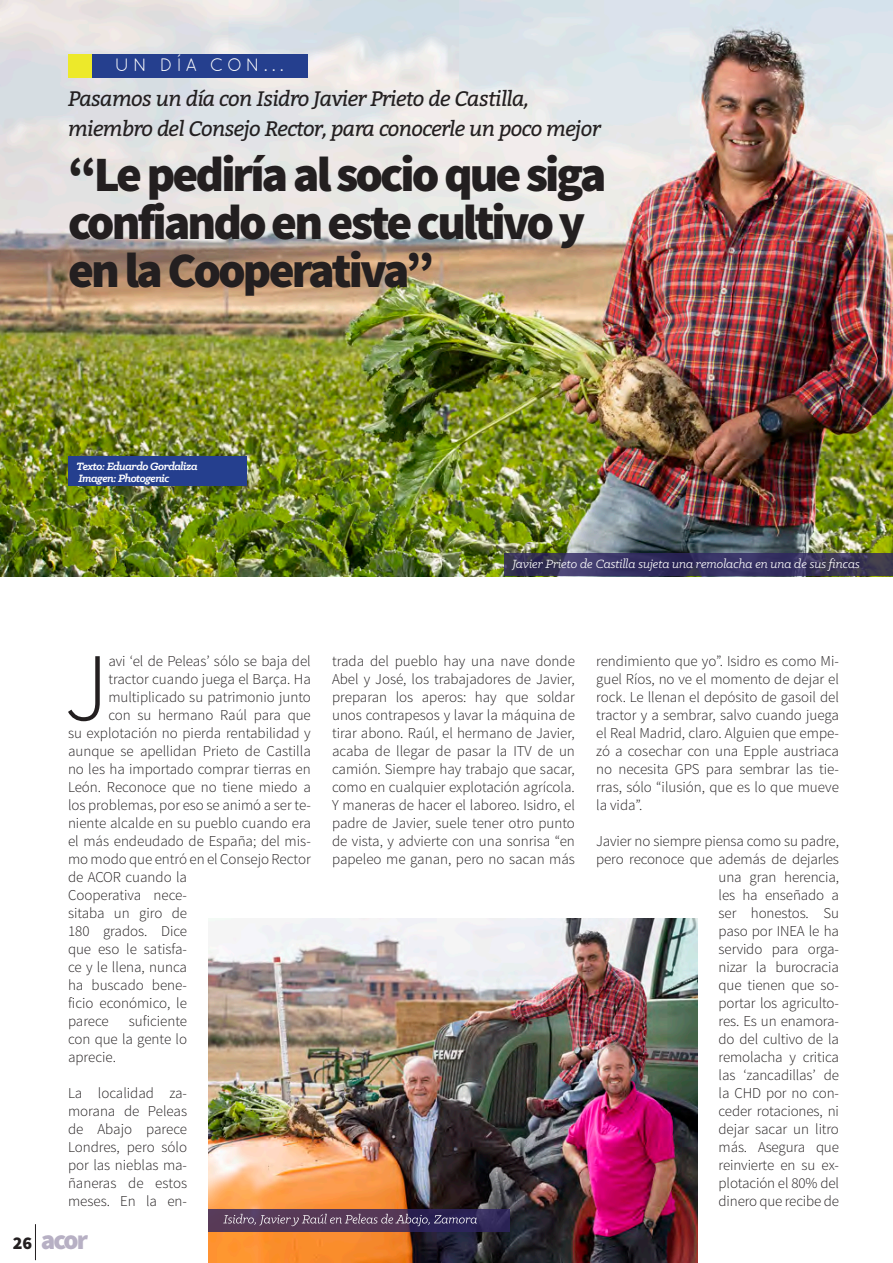
<style>
.page{position:relative;width:893px;height:1263px;background:#fff}
.page>*{position:absolute;margin:0;border:0;box-sizing:border-box;transform-origin:0 0}
.Texto_articulo{font:300 96.9px "Source Sans Pro";color:#231f20}
.t1{font:900 49.5px/48px "Source Sans Pro";letter-spacing:-.06em;color:#231f20}
.t2{font:900 27px "Source Sans Pro";color:#b7b0c4}
.SUbtitulos{font:italic 21px "Bitter";letter-spacing:-.03em;color:#231f20}
.t3{font:18px "Quicksand";letter-spacing:.195em;color:#fff}
.Texto_articulo-2{font:300 15px/18px "Source Sans Pro";color:#231f20;text-align:justify}
.t4{font:italic 13.5px "Klinic Slab";letter-spacing:-.01em;color:#fff}
.t5{font:italic 700 12px "Klinic Slab";letter-spacing:-.04em;color:#fff}
.s1{font-size:18px;color:#231f20}
</style>
<div class="page">
<hr style="left:35px;top:1224px;width:1px;height:36px;background:#231f20">
<img style="left:0;top:0;width:893px;height:576px">
<div style="left:90px;top:54px;width:218px;height:23px;background:#253f8e"></div>
<div style="left:68px;top:54px;width:23px;height:23px;background:#ede92a"></div>
<div style="left:68px;top:456px;width:179px;height:30px;background:#253f8e"></div>
<img style="left:208px;top:918px;width:489px;height:345px">
<svg style="left:505px;top:554px;width:388px;height:22px"></svg>
<svg style="left:208px;top:1209px;width:302px;height:22px;fill:#563957"></svg>
<svg style="left:223px;top:1214px;width:254px;height:12px"></svg>
<p class="t3" style="left:115px;top:54px;width:170px">UN DÍA CON...</p>
<p class="SUbtitulos" style="left:68px;top:84px;width:462px">Pasamos un día con Isidro Javier Prieto de Castilla,</p>
<p class="SUbtitulos" style="left:68px;top:113px;width:534px">miembro del Consejo Rector, para conocerle un poco mejor</p>
<p class="t1" style="left:68px;top:153px;width:540px">“Le pediría al socio que siga confiando en este cultivo y en la Cooperativa”</p>
<p class="t5" style="left:77px;top:458px;width:123px">Texto: Eduardo Gordaliza</p>
<p class="t5" style="left:79px;top:470px;width:92px">Imagen: Photogenic</p>
<p class="t4" style="left:512px;top:555px;width:349px">Javier Prieto de Castilla sujeta una remolacha en una de sus fincas</p>
<p class="Texto_articulo" style="left:64px;top:629px;width:46px">J</p>
<p class="Texto_articulo-2" style="left:108px;top:652px;width:204px">avi ‘el de Peleas’ sólo se baja del</p>
<p class="Texto_articulo-2" style="left:108px;top:670px;width:204px">tractor cuando juega el Barça. Ha</p>
<p class="Texto_articulo-2" style="left:108px;top:688px;width:204px">multiplicado su patrimonio junto</p>
<p class="Texto_articulo-2" style="left:108px;top:706px;width:204px">con su hermano Raúl para que</p>
<p class="Texto_articulo-2" style="left:68px;top:724px;width:244px">su explotación no pierda rentabilidad y</p>
<p class="Texto_articulo-2" style="left:68px;top:742px;width:244px">aunque se apellidan Prieto de Castilla</p>
<p class="Texto_articulo-2" style="left:68px;top:760px;width:244px">no les ha importado comprar tierras en</p>
<p class="Texto_articulo-2" style="left:68px;top:778px;width:244px">León. Reconoce que no tiene miedo a</p>
<p class="Texto_articulo-2" style="left:68px;top:796px;width:244px">los problemas, por eso se animó a ser te-</p>
<p class="Texto_articulo-2" style="left:68px;top:814px;width:244px">niente alcalde en su pueblo cuando era</p>
<p class="Texto_articulo-2" style="left:68px;top:832px;width:244px">el más endeudado de España; del mis-</p>
<p class="Texto_articulo-2" style="left:68px;top:850px;width:244px">mo modo que entró en el Consejo Rector</p>
<p class="Texto_articulo-2" style="left:68px;top:868px;width:121px">de ACOR cuando la</p>
<p class="Texto_articulo-2" style="left:68px;top:886px;width:121px">Cooperativa nece-</p>
<p class="Texto_articulo-2" style="left:68px;top:904px;width:121px">sitaba un giro de</p>
<p class="Texto_articulo-2" style="left:68px;top:922px;width:121px">180 grados. Dice</p>
<p class="Texto_articulo-2" style="left:68px;top:940px;width:121px">que eso le satisfa-</p>
<p class="Texto_articulo-2" style="left:68px;top:958px;width:121px">ce y le llena, nunca</p>
<p class="Texto_articulo-2" style="left:68px;top:976px;width:121px">ha buscado bene-</p>
<p class="Texto_articulo-2" style="left:68px;top:994px;width:121px">ficio económico, le</p>
<p class="Texto_articulo-2" style="left:68px;top:1012px;width:42px">parece</p>
<p class="Texto_articulo-2" style="left:68px;top:1012px;width:121px;text-indent:61px">suficiente con que la gente lo aprecie.</p>
<p class="Texto_articulo-2" style="left:68px;top:1084px;width:121px">La localidad za&shy;morana de Peleas de Abajo parece Londres, pero sólo por las nieblas ma&shy;ñaneras de estos meses. En la en-</p>
<h3 class="t2" style="left:13px;top:1222px;width:77px"><span class="s1">26</span> acor</h3>
<p class="Texto_articulo-2" style="left:332px;top:652px;width:244px">trada del pueblo hay una nave donde Abel y José, los trabajadores de Javier, preparan los aperos: hay que soldar unos contrapesos y lavar la máquina de tirar abono. Raúl, el hermano de Javier, acaba de llegar de pasar la ITV de un camión. Siempre hay trabajo que sacar, como en cualquier explotación agrícola.<br>Y maneras de hacer el laboreo. Isidro, el padre de Javier, suele tener otro punto de vista, y advierte con una sonrisa “en papeleo me ganan, pero no sacan más</p>
<p class="Texto_articulo-2" style="left:596px;top:652px;width:244px">rendimiento que yo”. Isidro es como Mi&shy;guel Ríos, no ve el momento de dejar el rock. Le llenan el depósito de gasoil del tractor y a sembrar, salvo cuando juega el Real Madrid, claro. Alguien que empe&shy;zó a cosechar con una Epple austriaca no necesita GPS para sembrar las tie&shy;rras, sólo “ilusión, que es lo que mueve la vida”.</p>
<p class="Texto_articulo-2" style="left:596px;top:832px;width:244px;text-align:right">Javier no siempre piensa como su padre, pero reconoce que además de dejarles una gran herencia,<br>les ha enseñado a<br>ser honestos. Su<br>paso por INEA le ha<br>servido para orga-<br>nizar la burocracia<br>que tienen que so-<br>portar los agriculto-<br>res. Es un enamora-<br>do del cultivo de la<br>remolacha y critica<br>las ‘zancadillas’ de<br>la CHD por no con-<br>ceder rotaciones, ni<br>dejar sacar un litro<br>más. Asegura que<br>reinvierte en su ex-<br>plotación el 80% del<br>dinero que recibe de</p>
</div>
